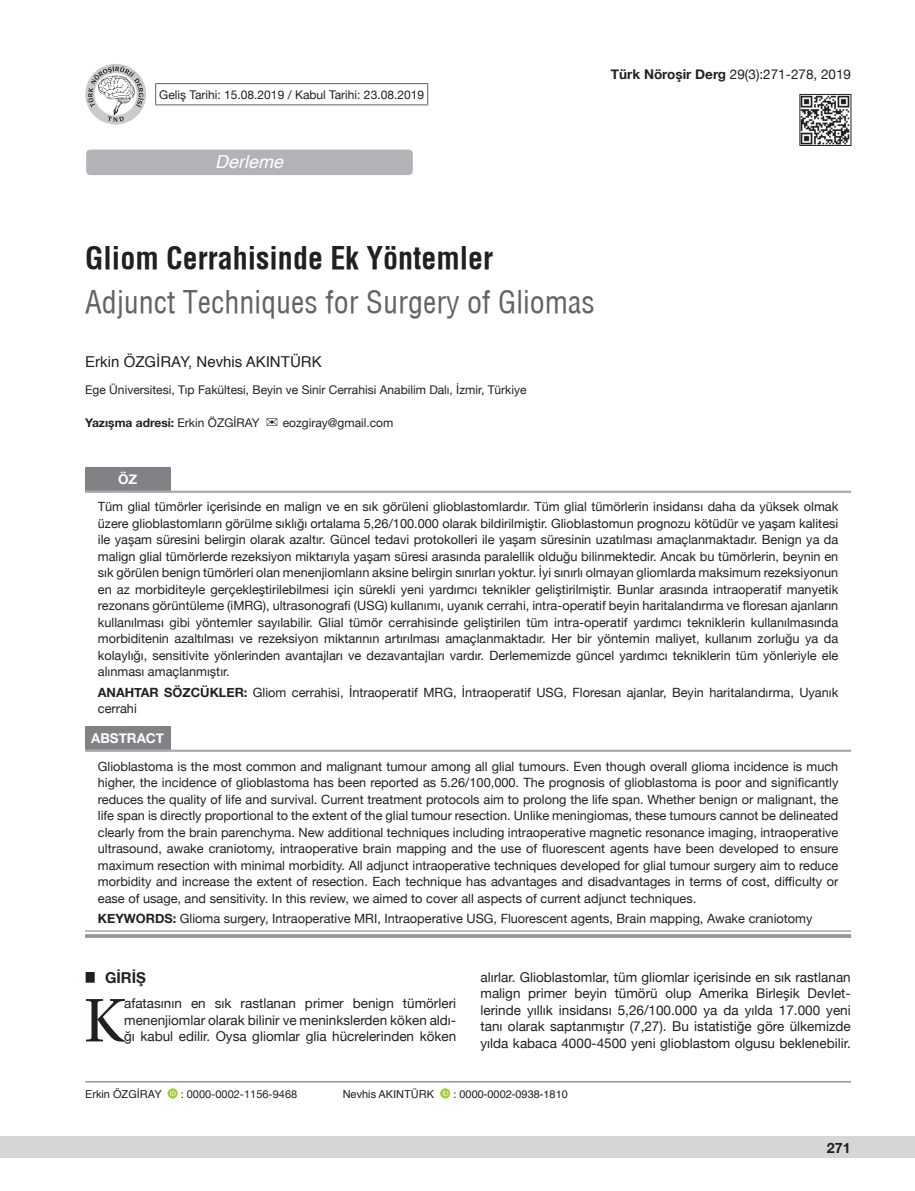
<style>
.page{position:relative;width:915px;height:1191px;background:#fff}
.page>*{position:absolute;margin:0;border:0;box-sizing:border-box;transform-origin:0 0}
.t1{font:61.2px "Utopia";color:#231f20}
.t2{font:30px "Helvetica Condensed";color:#636366}
.t3{font:700 30px "Helvetica Condens";color:#231f20}
.t4{font:italic 18px "Helvetica";color:#fff}
.t5{font:15px "Helvetica";color:#231f20}
.t6{font:700 15px "Helvetica Neue";color:#231f20}
.t7{font:700 14.25px "Helvetica Neue";color:#231f20}
.t8{font:13.5px/16.5px "Helvetica Neue";color:#231f20;text-align:justify}
.t9{font:700 13.5px "Helvetica Neue";color:#fff}
.t10{font:12.75px/16.5px "Helvetica Neue";color:#231f20;text-align:justify}
.t11{font:12px "Helvetica Neue";color:#231f20}
.t12{font:700 12px "Helvetica Neue";color:#231f20}
.t13{font:10.95px "Helvetica";color:#231f20}
.t14{font:10.95px "Helvetica Neue";color:#231f20}
.s1{font-weight:700}
.s2{font-weight:400}
.s3{font-family:"Helvetica Neue"}
</style>
<div class="page">
<div style="left:0;top:1136px;width:914px;height:22px;background:#d5d6d8"></div>
<svg style="left:85px;top:64px;width:61px;height:61px"></svg>
<svg style="left:87px;top:66px;width:57px;height:56px"></svg>
<hr style="left:85px;top:1081px;width:765px;height:1px;background:#636366">
<svg style="left:167px;top:1088px;width:11px;height:10px"></svg>
<svg style="left:170px;top:1090px;width:6px;height:5px"></svg>
<svg style="left:440px;top:1088px;width:10px;height:10px"></svg>
<svg style="left:442px;top:1090px;width:6px;height:5px"></svg>
<hr style="left:155px;top:83px;width:273px;height:1px;background:#636366">
<svg style="left:155px;top:84px;width:1px;height:20px"></svg>
<svg style="left:427px;top:84px;width:1px;height:20px"></svg>
<hr style="left:155px;top:104px;width:273px;height:1px;background:#636366">
<img style="left:801px;top:96px;width:47px;height:48px">
<div style="left:799px;top:94px;width:51px;height:52px;border:1px solid #231f20"></div>
<div style="left:86px;top:150px;width:326px;height:25px;background:#b2b3b7;border-radius:4px"></div>
<div style="left:85px;top:726px;width:85px;height:24px;background:#808285"></div>
<svg style="left:85px;top:931px;width:765px;height:1px"></svg>
<hr style="left:85px;top:750px;width:765px;height:1px;background:#939598">
<hr style="left:85px;top:751px;width:765px;height:1px;background:#939598">
<hr style="left:85px;top:930px;width:765px;height:1px;background:#939598">
<hr style="left:85px;top:934px;width:765px;height:4px;background:#9c9ea0">
<div style="left:85px;top:467px;width:85px;height:24px;background:#808285"></div>
<hr style="left:85px;top:491px;width:765px;height:1px;background:#939598">
<hr style="left:85px;top:492px;width:765px;height:1px;background:#939598">
<p class="t11" style="left:159px;top:86px;width:266px">Geliş Tarihi: 15.08.2019 / Kabul Tarihi: 23.08.2019</p>
<h3 class="t4" style="left:215px;top:147px;width:70px">Derleme</h3>
<p class="t8" style="left:610px;top:67px;width:241px"><span class="s1">Türk Nöroşir Derg</span> 29(3):271-278, 2019</p>
<h2 class="t3" style="left:85px;top:240px;width:409px">Gliom Cerrahisinde Ek Yöntemler</h2>
<h2 class="t2" style="left:85px;top:283px;width:511px">Adjunct Techniques for Surgery of Gliomas</h2>
<p class="t5" style="left:85px;top:350px;width:238px">Erkin ÖZGİRAY, Nevhis AKINTÜRK</p>
<p class="t11" style="left:85px;top:381px;width:442px">Ege Üniversitesi, Tıp Fakültesi, Beyin ve Sinir Cerrahisi Anabilim Dalı, İzmir, Türkiye</p>
<p class="t12" style="left:85px;top:413px;width:176px">Yazışma adresi: <span class="s2">Erkin ÖZGİRAY</span></p>
<p class="t11" style="left:283px;top:414px;width:112px">eozgiray@gmail.com</p>
<p class="t9" style="left:118px;top:469px;width:21px">ÖZ</p>
<p class="t10" style="left:98px;top:499px;width:741px">Tüm glial tümörler içerisinde en malign ve en sık görüleni glioblastomlardır. Tüm glial tümörlerin insidansı daha da yüksek olmak üzere glioblastomların görülme sıklığı ortalama 5,26/100.000 olarak bildirilmiştir. Glioblastomun prognozu kötüdür ve yaşam kalitesi ile yaşam süresini belirgin olarak azaltır. Güncel tedavi protokolleri ile yaşam süresinin uzatılması amaçlanmaktadır. Benign ya da malign glial tümörlerde rezeksiyon miktarıyla yaşam süresi arasında paralellik olduğu bilinmektedir. Ancak bu tümörlerin, beynin en sık görülen benign tümörleri olan menenjiomların aksine belirgin sınırları yoktur. İyi sınırlı olmayan gliomlarda maksimum rezeksiyonun en az morbiditeyle gerçekleştirilebilmesi için sürekli yeni yardımcı teknikler geliştirilmiştir. Bunlar arasında intraoperatif manyetik rezonans görüntüleme (iMRG), ultrasonografi (USG) kullanımı, uyanık cerrahi, intra-operatif beyin haritalandırma ve floresan ajanların kullanılması gibi yöntemler sayılabilir. Glial tümör cerrahisinde geliştirilen tüm intra-operatif yardımcı tekniklerin kullanılmasında morbiditenin azaltılması ve rezeksiyon miktarının artırılması amaçlanmaktadır. Her bir yöntemin maliyet, kullanım zorluğu ya da kolaylığı, sensitivite yönlerinden avantajları ve dezavantajları vardır. Derlememizde güncel yardımcı tekniklerin tüm yönleriyle ele alınması amaçlanmıştır.</p>
<p class="t10" style="left:98px;top:685px;width:741px"><span class="s1">ANAHTAR SÖZCÜKLER:</span> Gliom cerrahisi, İntraoperatif MRG, İntraoperatif USG, Floresan ajanlar, Beyin haritalandırma, Uyanık cerrahi</p>
<p class="t9" style="left:91px;top:728px;width:75px">ABSTRACT</p>
<p class="t10" style="left:98px;top:758px;width:741px">Glioblastoma is the most common and malignant tumour among all glial tumours. Even though overall glioma incidence is much higher, the incidence of glioblastoma has been reported as 5.26/100,000. The prognosis of glioblastoma is poor and significantly reduces the quality of life and survival. Current treatment protocols aim to prolong the life span. Whether benign or malignant, the life span is directly proportional to the extent of the glial tumour resection. Unlike meningiomas, these tumours cannot be delineated clearly from the brain parenchyma. New additional techniques including intraoperative magnetic resonance imaging, intraoperative ultrasound, awake craniotomy, intraoperative brain mapping and the use of fluorescent agents have been developed to ensure maximum resection with minimal morbidity. All adjunct intraoperative techniques developed for glial tumour surgery aim to reduce morbidity and increase the extent of resection. Each technique has advantages and disadvantages in terms of cost, difficulty or ease of usage, and sensitivity. In this review, we aimed to cover all aspects of current adjunct techniques.</p>
<p class="t10" style="left:98px;top:911px;width:715px"><span class="s1">KEYWORDS:</span> Glioma surgery, Intraoperative MRI, Intraoperative USG, Fluorescent agents, Brain mapping, Awake craniotomy</p>
<p class="t6" style="left:86px;top:966px;width:61px"><sup>█</sup> GİRİŞ</p>
<h1 class="t1" style="left:84px;top:985px;width:42px">K</h1>
<p class="t8" style="left:124px;top:996px;width:333px">afatasının en sık rastlanan primer benign tümörleri menenjiomlar olarak bilinir ve meninkslerden köken aldı&shy;ğı kabul edilir. Oysa gliomlar glia hücrelerinden köken</p>
<p class="t8" style="left:480px;top:969px;width:371px">alırlar. Glioblastomlar, tüm gliomlar içerisinde en sık rastlanan malign primer beyin tümörü olup Amerika Birleşik Devlet&shy;lerinde yıllık insidansı 5,26/100.000 ya da yılda 17.000 yeni tanı olarak saptanmıştır (7,27). Bu istatistiğe göre ülkemizde yılda kabaca 4000-4500 yeni glioblastom olgusu beklenebilir.</p>
<p class="t13" style="left:85px;top:1085px;width:78px">Erkin ÖZGİRAY</p>
<p class="t14" style="left:181px;top:1086px;width:118px">: 0000-0002-1156-9468</p>
<p class="t13" style="left:342px;top:1085px;width:93px">Nevhis AKINTÜRK</p>
<p class="t13" style="left:453px;top:1085px;width:116px"><span class="s3">:</span> 0000-0002-0938-1810</p>
<p class="t7" style="left:826px;top:1137px;width:25px">271</p>
</div>
